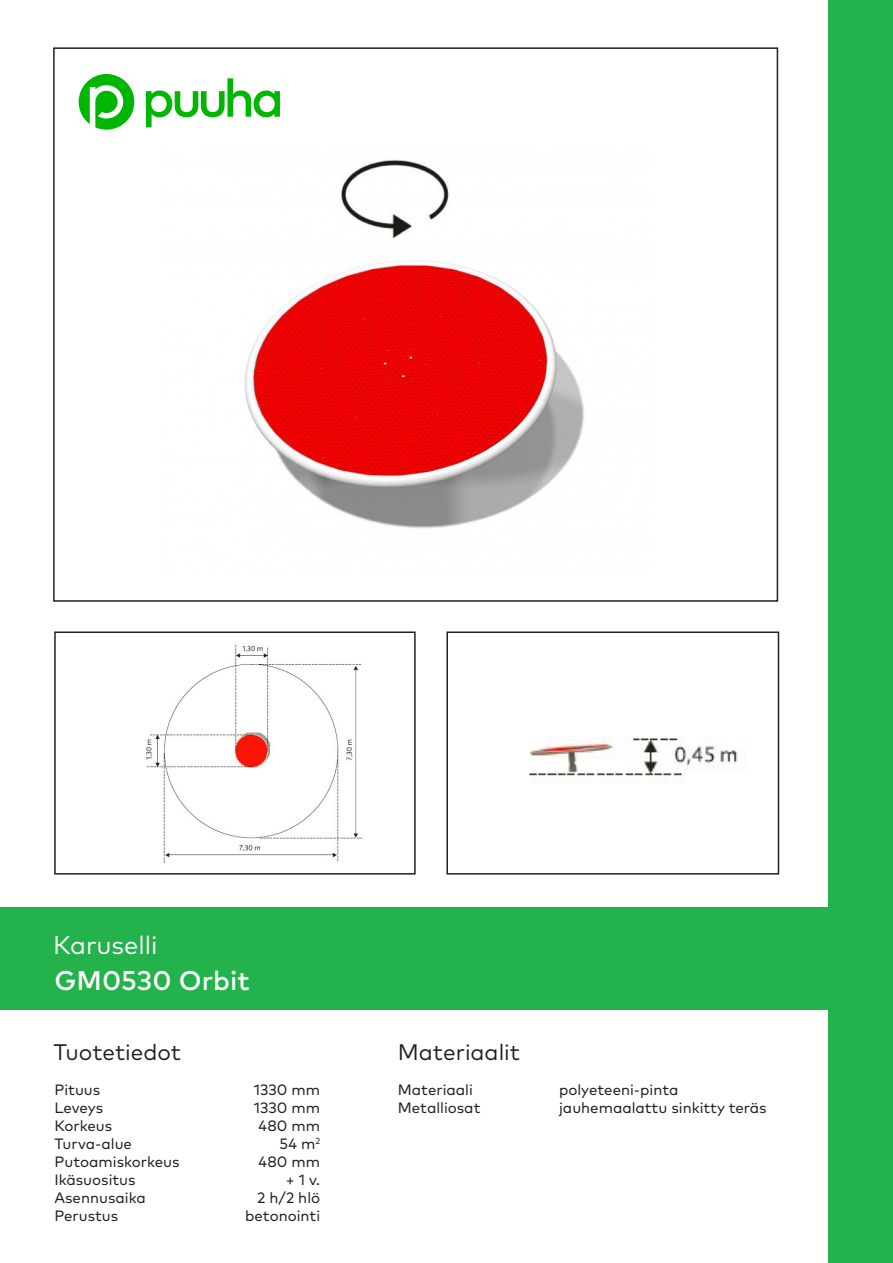
<style>
.page{position:relative;width:893px;height:1263px;background:#fff}
.page>*{position:absolute;margin:0;border:0;box-sizing:border-box;transform-origin:0 0}
.TUOTENUMERO{font:500 27px "Mark Pro";color:#fff}
.TUOTERYHMÄ{font:25.5px "Mark Pro";color:#fff}
.TUOTE_MATERIAALI{font:22.5px "Mark Pro";color:#231f20}
.Tiedot{font:15px "Mark Pro";color:#231f20}
.Numerot{font:15px "Mark Pro";color:#231f20}
</style>
<div class="page">
<div style="left:828px;top:0;width:65px;height:1263px;background:#23b24b"></div>
<div style="left:0;top:907px;width:884px;height:102px;background:#23b24b"></div>
<div style="left:446px;top:631px;width:333px;height:243px;border:2px solid #231f20"></div>
<div style="left:54px;top:631px;width:362px;height:243px;border:2px solid #231f20"></div>
<svg style="left:79px;top:74px;width:55px;height:56px"></svg>
<svg style="left:146px;top:78px;width:134px;height:49px"></svg>
<img style="left:529px;top:738px;width:209px;height:45px">
<img style="left:146px;top:644px;width:217px;height:219px">
<img style="left:244px;top:160px;width:340px;height:368px">
<p class="TUOTERYHMÄ" style="left:53px;top:926px;width:106px">Karuselli</p>
<p class="TUOTENUMERO" style="left:54px;top:960px;width:197px">GM0530 Orbit</p>
<p class="TUOTE_MATERIAALI" style="left:53px;top:1035px;width:129px">Tuotetiedot</p>
<p class="TUOTE_MATERIAALI" style="left:398px;top:1035px;width:124px">Materiaalit</p>
<p class="Tiedot" style="left:54px;top:1078px;width:47px">Pituus</p>
<p class="Tiedot" style="left:54px;top:1096px;width:50px">Leveys</p>
<p class="Tiedot" style="left:54px;top:1114px;width:59px">Korkeus</p>
<p class="Tiedot" style="left:54px;top:1132px;width:79px">Turva-alue</p>
<p class="Tiedot" style="left:54px;top:1150px;width:127px">Putoamiskorkeus</p>
<p class="Tiedot" style="left:54px;top:1168px;width:83px">Ikäsuositus</p>
<p class="Tiedot" style="left:54px;top:1186px;width:93px">Asennusaika</p>
<p class="Tiedot" style="left:54px;top:1204px;width:65px">Perustus</p>
<p class="Tiedot" style="left:398px;top:1078px;width:77px">Materiaali</p>
<p class="Tiedot" style="left:398px;top:1096px;width:84px">Metalliosat</p>
<p class="Numerot" style="left:254px;top:1078px;width:68px">1330 mm</p>
<p class="Numerot" style="left:254px;top:1096px;width:68px">1330 mm</p>
<p class="Numerot" style="left:259px;top:1114px;width:63px">480 mm</p>
<p class="Numerot" style="left:280px;top:1132px;width:42px">54 m<sup>2</sup></p>
<p class="Numerot" style="left:259px;top:1150px;width:63px">480 mm</p>
<p class="Numerot" style="left:286px;top:1168px;width:36px">+ 1 v.</p>
<p class="Numerot" style="left:257px;top:1186px;width:64px">2 h/2 hlö</p>
<p class="Numerot" style="left:245px;top:1204px;width:76px">betonointi</p>
<p class="Tiedot" style="left:559px;top:1078px;width:121px">polyeteeni-pinta</p>
<p class="Tiedot" style="left:559px;top:1096px;width:209px">jauhemaalattu sinkitty teräs</p>
</div>
